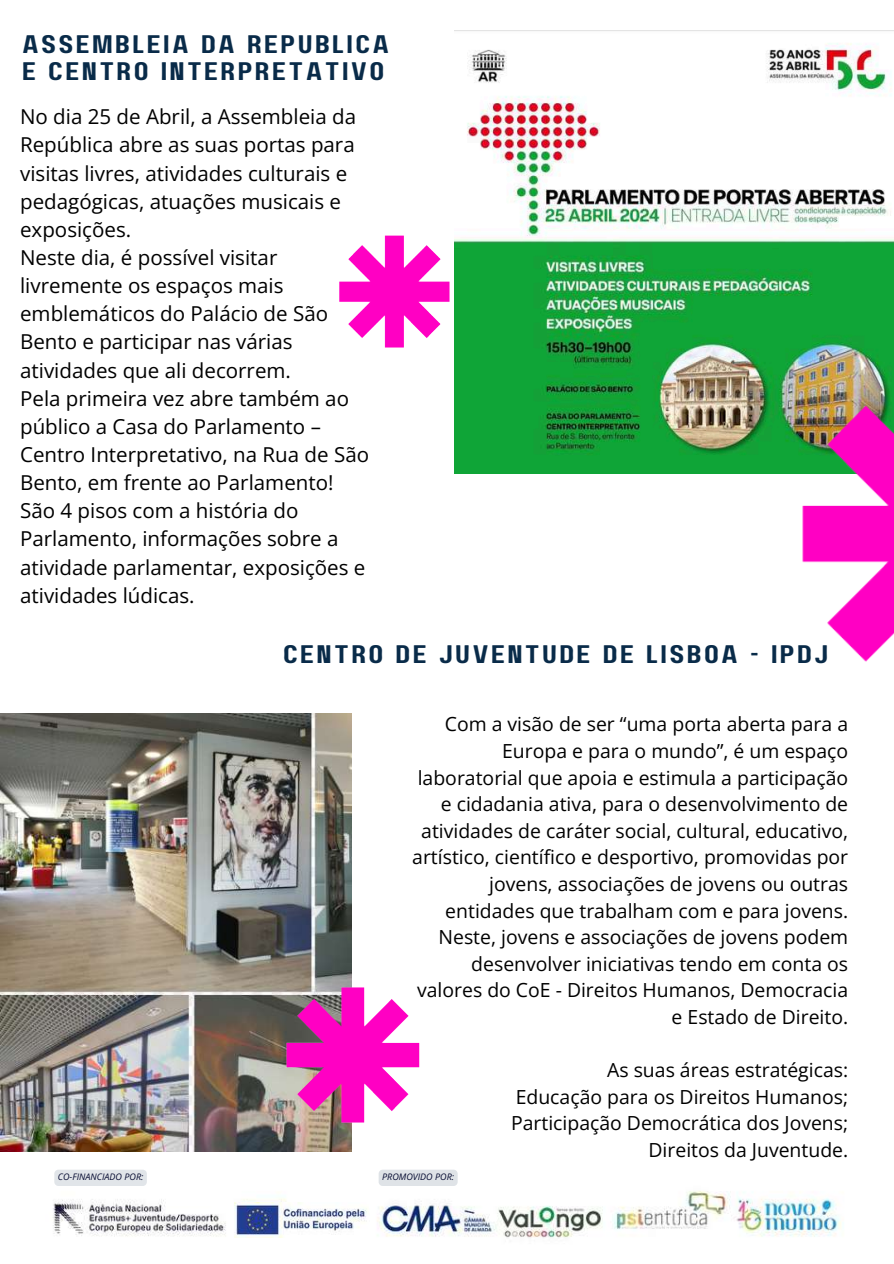
<style>
.page{position:relative;width:894px;height:1264px;background:#fff}
.page>*{position:absolute;margin:0;border:0;box-sizing:border-box;transform-origin:0 0}
.t1{font:25.35px/27px "Paalalabas Display Wide BETA";letter-spacing:.09em;color:#092b49}
.t2{font:20.55px/28.2px "Open Sans";color:#000}
.t3{font:19.35px/26.5px "Open Sans";color:#000;text-align:right}
.t4{font:italic 9px "Open Sans";color:#050a30}
</style>
<div class="page">
<img style="left:0;top:1146px;width:841px;height:92px">
<img style="left:234px;top:1202px;width:134px;height:35px">
<div style="left:54px;top:1169px;width:93px;height:16px;background:#e1e5e9"></div>
<div style="left:378px;top:1169px;width:79px;height:16px;background:#dfe3e7"></div>
<img style="left:0;top:713px;width:351px;height:437px">
<img style="left:454px;top:43px;width:439px;height:430px">
<img style="left:339px;top:227px;width:119px;height:130px">
<img style="left:775px;top:356px;width:118px;height:306px">
<img style="left:274px;top:977px;width:146px;height:155px">
<h1 class="t1" style="left:22px;top:32px;width:369px">ASSEMBLEIA DA REPUBLICA<br>E CENTRO INTERPRETATIVO</h1>
<p class="t2" style="left:20px;top:102px;width:350px">No dia 25 de Abril, a Assembleia da<br>República abre as suas portas para visitas livres, atividades culturais e pedagógicas, atuações musicais e exposições.<br>Neste dia, é possível visitar livremente os espaços mais emblemáticos do Palácio de São<br>Bento e participar nas várias atividades que ali decorrem.<br>Pela primeira vez abre também ao público a Casa do Parlamento –<br>Centro Interpretativo, na Rua de São<br>Bento, em frente ao Parlamento!<br>São 4 pisos com a história do<br>Parlamento, informações sobre a atividade parlamentar, exposições e atividades lúdicas.</p>
<h1 class="t1" style="left:283px;top:642px;width:546px">CENTRO DE JUVENTUDE DE LISBOA - IPDJ</h1>
<p class="t3" style="left:412px;top:710px;width:437px">Com a visão de ser “uma porta aberta para a Europa e para o mundo”, é um espaço laboratorial que apoia e estimula a participação e cidadania ativa, para o desenvolvimento de atividades de caráter social, cultural, educativo, artístico, científico e desportivo, promovidas por jovens, associações de jovens ou outras entidades que trabalham com e para jovens.<br>Neste, jovens e associações de jovens podem desenvolver iniciativas tendo em conta os valores do CoE - Direitos Humanos, Democracia e Estado de Direito.</p>
<p class="t3" style="left:511px;top:1056px;width:338px">As suas áreas estratégicas:<br>Educação para os Direitos Humanos;<br>Participação Democrática dos Jovens;<br>Direitos da Juventude.</p>
<p class="t4" style="left:58px;top:1170px;width:87px">CO-FINANCIADO POR:</p>
<p class="t4" style="left:382px;top:1170px;width:73px">PROMOVIDO POR:</p>
</div>
